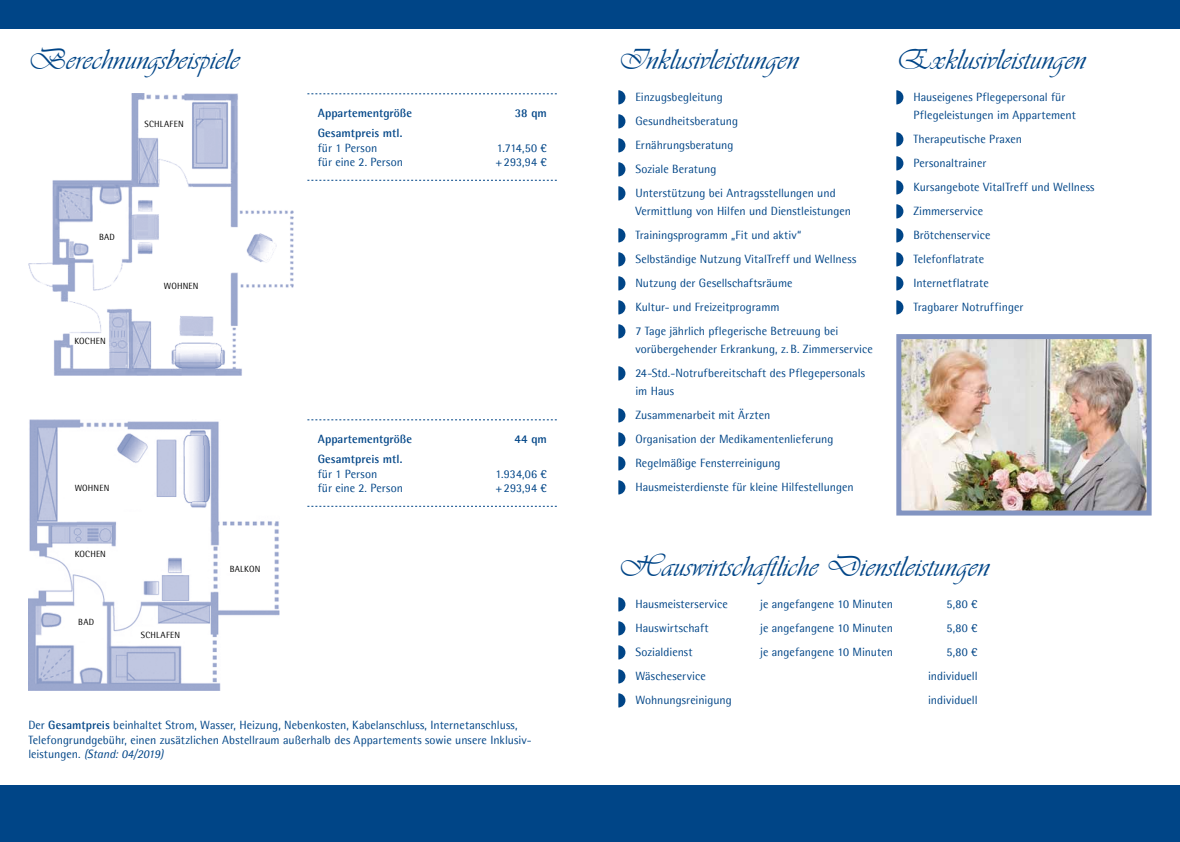
<style>
.page{position:relative;width:1180px;height:842px;background:#fff}
.page>*{position:absolute;margin:0;border:0;box-sizing:border-box;transform-origin:0 0}
.t1{font:30px "Vivaldii";letter-spacing:.01em;color:#004587}
.t2{font:12px/24px "Agfa Rotis Semisans";color:#004587}
.t3{font:700 12px "Agfa Rotis Semisans";letter-spacing:.005em;color:#004587}
.t4{font:9px "Agfa Rotis Semisans";letter-spacing:.015em;color:#000}
.s1{font-weight:700}
.s2{font-style:italic}
</style>
<div class="page">
<img style="left:902px;top:340px;width:243px;height:169px">
<div style="left:896px;top:334px;width:255px;height:181px;border:5px solid #8294c1"></div>
<svg style="left:618px;top:90px;width:7px;height:14px"></svg>
<svg style="left:618px;top:114px;width:7px;height:14px"></svg>
<svg style="left:618px;top:138px;width:7px;height:14px"></svg>
<svg style="left:618px;top:162px;width:7px;height:14px"></svg>
<svg style="left:618px;top:186px;width:7px;height:14px"></svg>
<svg style="left:618px;top:228px;width:7px;height:14px"></svg>
<svg style="left:618px;top:252px;width:7px;height:14px"></svg>
<svg style="left:618px;top:276px;width:7px;height:14px"></svg>
<svg style="left:618px;top:300px;width:7px;height:14px"></svg>
<svg style="left:618px;top:324px;width:7px;height:14px"></svg>
<svg style="left:618px;top:366px;width:7px;height:14px"></svg>
<svg style="left:618px;top:408px;width:7px;height:14px"></svg>
<svg style="left:618px;top:432px;width:7px;height:14px"></svg>
<svg style="left:618px;top:456px;width:7px;height:14px"></svg>
<svg style="left:618px;top:480px;width:7px;height:14px"></svg>
<svg style="left:896px;top:90px;width:7px;height:14px"></svg>
<svg style="left:896px;top:132px;width:7px;height:14px"></svg>
<svg style="left:896px;top:156px;width:7px;height:14px"></svg>
<svg style="left:896px;top:180px;width:7px;height:14px"></svg>
<svg style="left:896px;top:204px;width:7px;height:14px"></svg>
<svg style="left:896px;top:228px;width:7px;height:14px"></svg>
<svg style="left:896px;top:252px;width:7px;height:14px"></svg>
<svg style="left:896px;top:276px;width:7px;height:14px"></svg>
<svg style="left:896px;top:300px;width:7px;height:14px"></svg>
<svg style="left:618px;top:597px;width:7px;height:14px"></svg>
<svg style="left:618px;top:621px;width:7px;height:14px"></svg>
<svg style="left:618px;top:645px;width:7px;height:14px"></svg>
<svg style="left:618px;top:669px;width:7px;height:14px"></svg>
<svg style="left:618px;top:693px;width:7px;height:14px"></svg>
<div style="left:0;top:785px;width:1179px;height:57px;background:#004587"></div>
<div style="left:0;top:0;width:1179px;height:29px;background:#004587"></div>
<svg style="left:307px;top:180px;width:249px;height:1px"></svg>
<svg style="left:307px;top:94px;width:249px;height:1px"></svg>
<svg style="left:307px;top:506px;width:249px;height:1px"></svg>
<svg style="left:307px;top:420px;width:249px;height:1px"></svg>
<img style="left:28px;top:93px;width:266px;height:283px">
<img style="left:28px;top:420px;width:252px;height:270px">
<h1 class="t1" style="left:28px;top:42px;width:212px">Berechnungsbeispiele</h1>
<p class="t4" style="left:144px;top:119px;width:6px">schlafen</p>
<p class="t4" style="left:99px;top:231px;width:12px">Bad</p>
<p class="t4" style="left:74px;top:335px;width:11px">Kochen</p>
<p class="t4" style="left:164px;top:280px;width:36px">WOHNEN</p>
<p class="t4" style="left:75px;top:483px;width:36px">WOHNEN</p>
<p class="t4" style="left:75px;top:549px;width:11px">Kochen</p>
<p class="t4" style="left:78px;top:616px;width:12px">Bad</p>
<p class="t4" style="left:141px;top:630px;width:6px">schlafen</p>
<p class="t4" style="left:230px;top:563px;width:12px">Balkon</p>
<p class="t3" style="left:318px;top:106px;width:96px">Appartementgröße</p>
<p class="t3" style="left:515px;top:106px;width:33px">38 qm</p>
<p class="t3" style="left:318px;top:126px;width:86px">Gesamtpreis mtl.</p>
<p class="t2" style="left:318px;top:135px;width:61px">für 1 Person</p>
<p class="t2" style="left:497px;top:135px;width:51px">1.714,50 €</p>
<p class="t2" style="left:318px;top:150px;width:87px">für eine 2. Person</p>
<p class="t2" style="left:495px;top:150px;width:53px">+ 293,94 €</p>
<p class="t3" style="left:318px;top:432px;width:96px">Appartementgröße</p>
<p class="t3" style="left:514px;top:432px;width:34px">44 qm</p>
<p class="t3" style="left:318px;top:452px;width:86px">Gesamtpreis mtl.</p>
<p class="t2" style="left:318px;top:461px;width:61px">für 1 Person</p>
<p class="t2" style="left:495px;top:461px;width:53px">1.934,06 €</p>
<p class="t2" style="left:318px;top:476px;width:87px">für eine 2. Person</p>
<p class="t2" style="left:495px;top:476px;width:53px">+ 293,94 €</p>
<p class="t2" style="left:28px;top:718px;width:505px;line-height:14.4px">Der <span class="s1">Gesamtpreis</span> beinhaltet Strom, Wasser, Heizung, Nebenkosten, Kabelanschluss, Internetanschluss,<br>Telefongrundgebühr, einen zusätzlichen Abstellraum außerhalb des Appartements sowie unsere Inklusiv&shy;leistungen. <span class="s2">(Stand: 04/2019)</span></p>
<h1 class="t1" style="left:618px;top:42px;width:181px">Inklusivleistungen</h1>
<p class="t2" style="left:635px;top:85px;width:202px">Einzugsbegleitung<br>Gesundheitsberatung<br>Ernährungsberatung<br>Soziale Beratung<br>Unterstützung bei Antragsstellungen und</p>
<p class="t2" style="left:635px;top:199px;width:222px">Vermittlung von Hilfen und Dienstleistungen Trainingsprogramm „Fit und aktiv“ Selbständige Nutzung VitalTreff und Wellness Nutzung der Gesellschaftsräume<br>Kultur- und Freizeitprogramm<br>7 Tage jährlich pflegerische Betreuung bei</p>
<p class="t2" style="left:635px;top:337px;width:239px">vorübergehender Erkrankung, z. B. Zimmerservice<br>24-Std.-Notrufbereitschaft des Pflegepersonals</p>
<p class="t2" style="left:635px;top:379px;width:220px">im Haus<br>Zusammenarbeit mit Ärzten<br>Organisation der Medikamentenlieferung<br>Regelmäßige Fensterreinigung<br>Hausmeisterdienste für kleine Hilfestellungen</p>
<h1 class="t1" style="left:896px;top:42px;width:191px">Exklusivleistungen</h1>
<p class="t2" style="left:913px;top:88px;width:164px;line-height:18px">Hauseigenes Pflegepersonal für<br>Pflegeleistungen im Appartement</p>
<p class="t2" style="left:913px;top:127px;width:183px">Therapeutische Praxen<br>Personaltrainer<br>Kursangebote VitalTreff und Wellness<br>Zimmerservice<br>Brötchenservice<br>Telefonflatrate<br>Internetflatrate<br>Tragbarer Notruffinger</p>
<h1 class="t1" style="left:618px;top:549px;width:372px">Hauswirtschaftliche Dienstleistungen</h1>
<p class="t2" style="left:635px;top:592px;width:94px">Hausmeisterservice</p>
<p class="t2" style="left:760px;top:592px;width:134px">je angefangene 10 Minuten</p>
<p class="t2" style="left:946px;top:592px;width:32px">5,80 €</p>
<p class="t2" style="left:635px;top:616px;width:75px">Hauswirtschaft</p>
<p class="t2" style="left:760px;top:616px;width:134px">je angefangene 10 Minuten</p>
<p class="t2" style="left:946px;top:616px;width:32px">5,80 €</p>
<p class="t2" style="left:635px;top:640px;width:59px">Sozialdienst</p>
<p class="t2" style="left:760px;top:640px;width:134px">je angefangene 10 Minuten</p>
<p class="t2" style="left:946px;top:640px;width:32px">5,80 €</p>
<p class="t2" style="left:635px;top:664px;width:72px">Wäscheservice</p>
<p class="t2" style="left:927px;top:664px;width:51px">individuell</p>
<p class="t2" style="left:635px;top:688px;width:98px">Wohnungsreinigung</p>
<p class="t2" style="left:927px;top:688px;width:51px">individuell</p>
</div>
